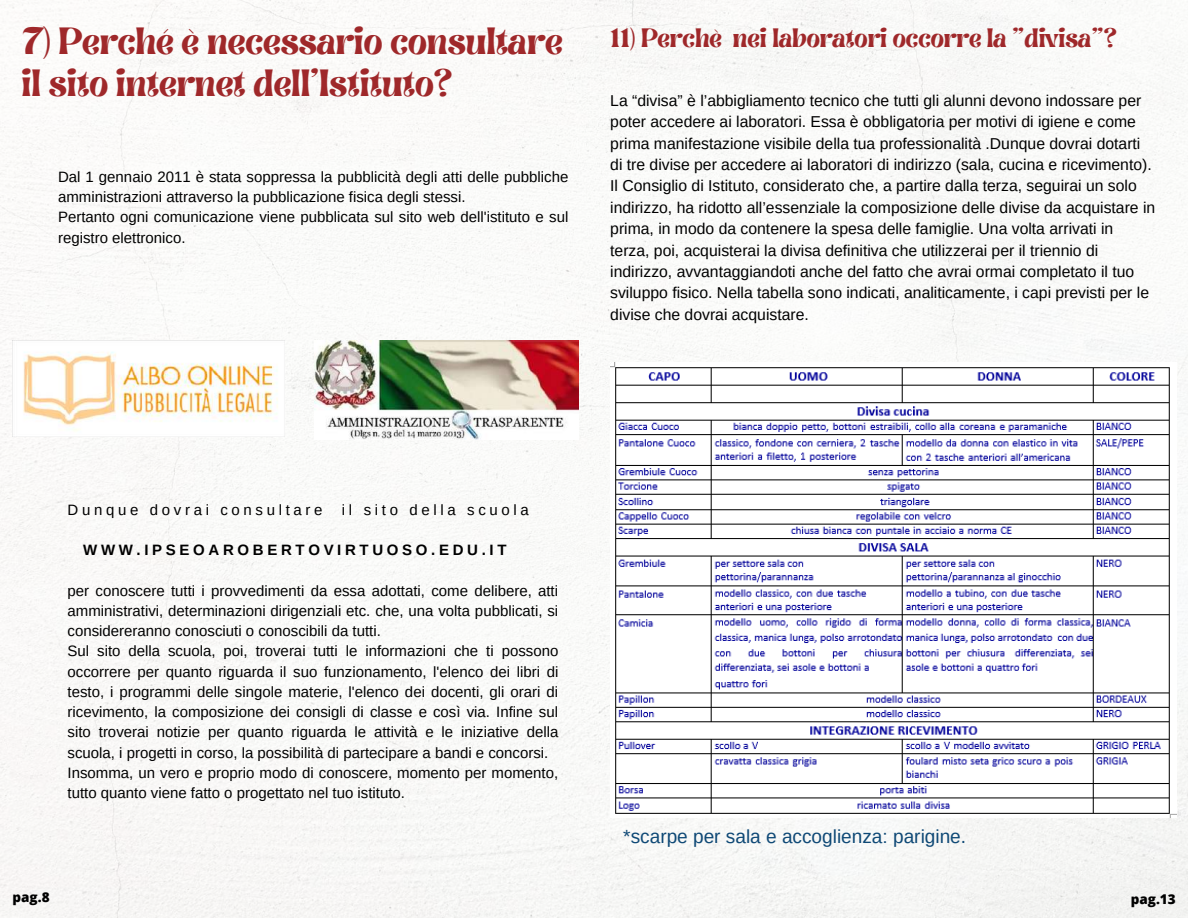
<style>
.page{position:relative;width:1188px;height:918px;background:#fff}
.page>*{position:absolute;margin:0;border:0;box-sizing:border-box;transform-origin:0 0}
.t1{font:30.6px/42.2px "Brasika Display";color:#9f282a}
.t2{font:21.45px "Brasika Display";color:#9f282a}
.t3{font:19.05px "Arimo";color:#0f4976}
.t4{font:15.75px/21.3px "Arimo";color:#000}
.t5{font:15px/20.2px "Arimo";color:#000}
.t6{font:15px "Arimo";letter-spacing:.245em;color:#000}
.t7{font:700 15px "Arimo";letter-spacing:.245em;color:#000}
.t8{font:800 13.5px "Open Sans";color:#000}
</style>
<div class="page">
<img style="left:0;top:0;width:1188px;height:918px">
<img style="left:13px;top:341px;width:272px;height:95px">
<img style="left:315px;top:341px;width:264px;height:99px">
<img style="left:610px;top:363px;width:566px;height:454px">
<h1 class="t1" style="left:22px;top:22px;width:543px">7) Perché è necessario consultare il sito internet dell’Istituto?</h1>
<p class="t5" style="left:58px;top:167px;width:512px">Dal 1 gennaio 2011 è stata soppressa la pubblicità degli atti delle pubbliche amministrazioni attraverso la pubblicazione fisica degli stessi.<br>Pertanto ogni comunicazione viene pubblicata sul sito web dell'istituto e sul registro elettronico.</p>
<h2 class="t2" style="left:610px;top:22px;width:508px">11) Perchè nei laboratori occorre la "divisa"?</h2>
<p class="t4" style="left:610px;top:90px;width:547px">La “divisa” è l’abbigliamento tecnico che tutti gli alunni devono indossare per poter accedere ai laboratori. Essa è obbligatoria per motivi di igiene e come prima manifestazione visibile della tua professionalità .Dunque dovrai dotarti di tre divise per accedere ai laboratori di indirizzo (sala, cucina e ricevimento).<br>Il Consiglio di Istituto, considerato che, a partire dalla terza, seguirai un solo indirizzo, ha ridotto all’essenziale la composizione delle divise da acquistare in prima, in modo da contenere la spesa delle famiglie. Una volta arrivati in terza, poi, acquisterai la divisa definitiva che utilizzerai per il triennio di indirizzo, avvantaggiandoti anche del fatto che avrai ormai completato il tuo sviluppo fisico. Nella tabella sono indicati, analiticamente, i capi previsti per le divise che dovrai acquistare.</p>
<p class="t6" style="left:68px;top:501px;width:257px">Dunque dovrai consultare</p>
<p class="t6" style="left:342px;top:501px;width:189px">il sito della scuola</p>
<p class="t7" style="left:83px;top:542px;width:425px">WWW.IPSEOAROBERTOVIRTUOSO.EDU.IT</p>
<p class="t5" style="left:68px;top:580px;width:493px">per conoscere tutti i provvedimenti da essa adottati, come delibere, atti amministrativi, determinazioni dirigenziali etc. che, una volta pubblicati, si considereranno conosciuti o conoscibili da tutti.<br>Sul sito della scuola, poi, troverai tutti le informazioni che ti possono occorrere per quanto riguarda il suo funzionamento, l'elenco dei libri di testo, i programmi delle singole materie, l'elenco dei docenti, gli orari di ricevimento, la composizione dei consigli di classe e così via. Infine sul sito troverai notizie per quanto riguarda le attività e le iniziative della scuola, i progetti in corso, la possibilità di partecipare a bandi e concorsi.<br>Insomma, un vero e proprio modo di conoscere, momento per momento, tutto quanto viene fatto o progettato nel tuo istituto.</p>
<p class="t3" style="left:623px;top:826px;width:344px">*scarpe per sala e accoglienza: parigine.</p>
<p class="t8" style="left:13px;top:887px;width:39px">pag.8</p>
<p class="t8" style="left:1131px;top:890px;width:46px">pag.13</p>
</div>
